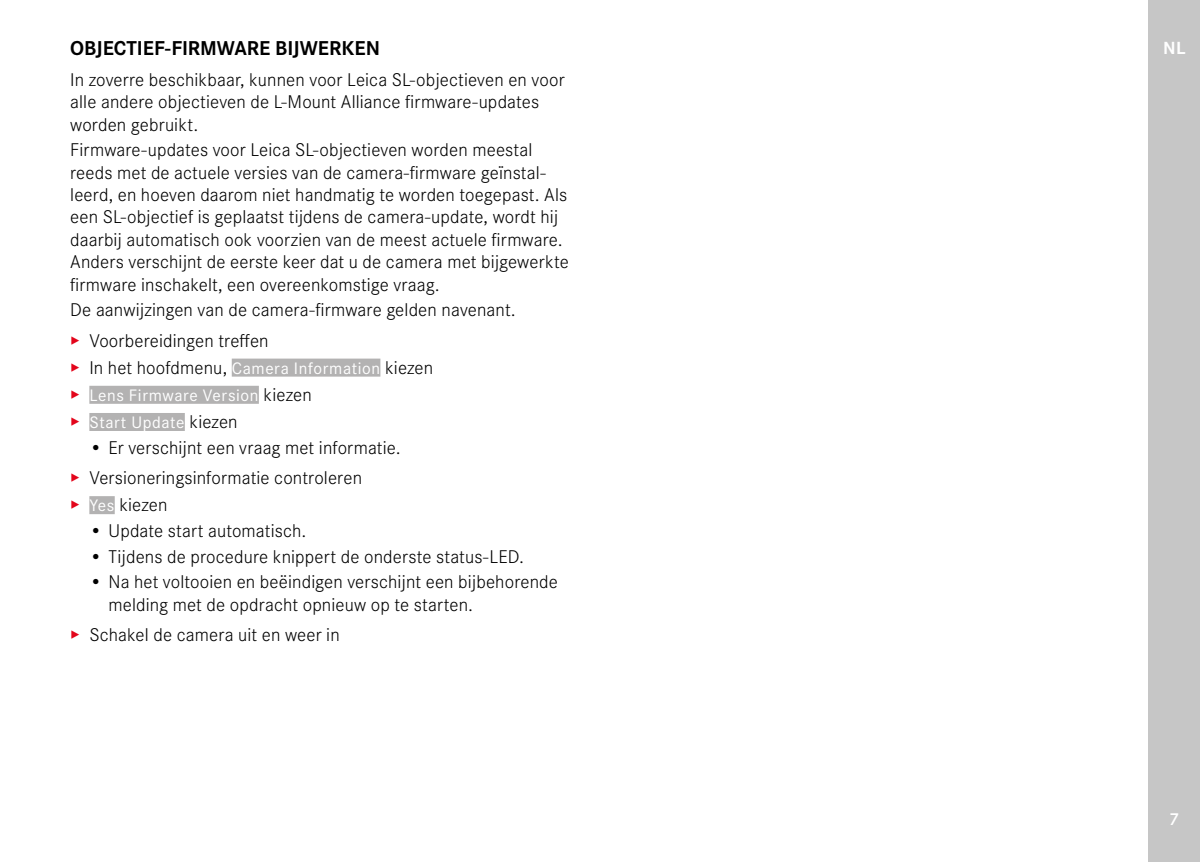
<style>
.page{position:relative;width:1200px;height:862px;background:#fff}
.page>*{position:absolute;margin:0;border:0;box-sizing:border-box;transform-origin:0 0}
.Heading____Heading_02_blind{font:700 20.7px "Corporate S";color:#000}
.Text____Body_Text{font:300 19.12px/22.3px "Corporate S";letter-spacing:.005em;color:#000}
.t1{font:700 18.22px "Corporate S";color:#fff}
.t2{font:600 18px "Corporate S";color:#fff}
.t3{font:17.32px "Corporate S";letter-spacing:.035em;color:#fff}
.s1{color:#e3051b}
.s2{font-weight:400;font-size:17.32px;color:#fff}
.s3{font-weight:300;font-size:19.12px;color:#e3051b}
.s4{font-weight:300;font-size:19.12px;color:#000}
</style>
<div class="page">
<div style="left:1148px;top:0;width:51px;height:861px;background:#c6c6c6"></div>
<div style="left:232px;top:358px;width:148px;height:18px;background:#b3b2b2"></div>
<div style="left:89px;top:385px;width:170px;height:18px;background:#b3b2b2"></div>
<div style="left:89px;top:413px;width:96px;height:18px;background:#b3b2b2"></div>
<div style="left:89px;top:496px;width:26px;height:18px;background:#b3b2b2"></div>
<p class="Heading____Heading_02_blind" style="left:70px;top:32px;width:311px">OBJECTIEF-FIRMWARE BIJWERKEN</p>
<p class="Text____Body_Text" style="left:70px;top:67px;width:496px">In zoverre beschikbaar, kunnen voor Leica SL-objectieven en voor alle andere objectieven de L-Mount Alliance firmware-updates worden gebruikt.</p>
<p class="Text____Body_Text" style="left:70px;top:137px;width:500px">Firmware-updates voor Leica SL-objectieven worden meestal reeds met de actuele versies van de camera-firmware geïnstal&shy;leerd, en hoeven daarom niet handmatig te worden toegepast. Als een SL-objectief is geplaatst tijdens de camera-update, wordt hij daarbij automatisch ook voorzien van de meest actuele firmware.<br>Anders verschijnt de eerste keer dat u de camera met bijgewerkte firmware inschakelt, een overeenkomstige vraag.</p>
<p class="Text____Body_Text" style="left:70px;top:297px;width:447px">De aanwijzingen van de camera-firmware gelden navenant.</p>
<p class="Text____Body_Text" style="left:70px;top:328px;width:200px"><span class="s1">▸</span> Voorbereidingen treffen</p>
<p class="Text____Body_Text" style="left:70px;top:355px;width:364px"><span class="s1">▸</span> In het hoofdmenu, <span class="s2">Camera Information</span> kiezen</p>
<p class="t3" style="left:70px;top:382px;width:243px"><span class="s3">▸</span> Lens Firmware Version <span class="s4">kiezen</span></p>
<p class="t3" style="left:70px;top:409px;width:169px"><span class="s3">▸</span> Start Update <span class="s4">kiezen</span></p>
<p class="Text____Body_Text" style="left:89px;top:435px;width:313px">• Er verschijnt een vraag met informatie.</p>
<p class="Text____Body_Text" style="left:70px;top:465px;width:293px"><span class="s1">▸</span> Versioneringsinformatie controleren</p>
<p class="Text____Body_Text" style="left:70px;top:492px;width:99px"><span class="s1">▸</span> <span class="s2">Yes</span> kiezen</p>
<p class="Text____Body_Text" style="left:89px;top:518px;width:218px">• Update start automatisch.</p>
<p class="Text____Body_Text" style="left:89px;top:543px;width:436px">• Tijdens de procedure knippert de onderste status-LED.</p>
<p class="Text____Body_Text" style="left:108px;top:569px;width:451px;text-indent:-19px">• Na het voltooien en beëindigen verschijnt een bijbehorende melding met de opdracht opnieuw op te starten.</p>
<p class="Text____Body_Text" style="left:70px;top:622px;width:271px"><span class="s1">▸</span> Schakel de camera uit en weer in</p>
<p class="t1" style="left:1162px;top:34px;width:24px">NL</p>
<p class="t2" style="left:1168px;top:805px;width:11px">7</p>
</div>
